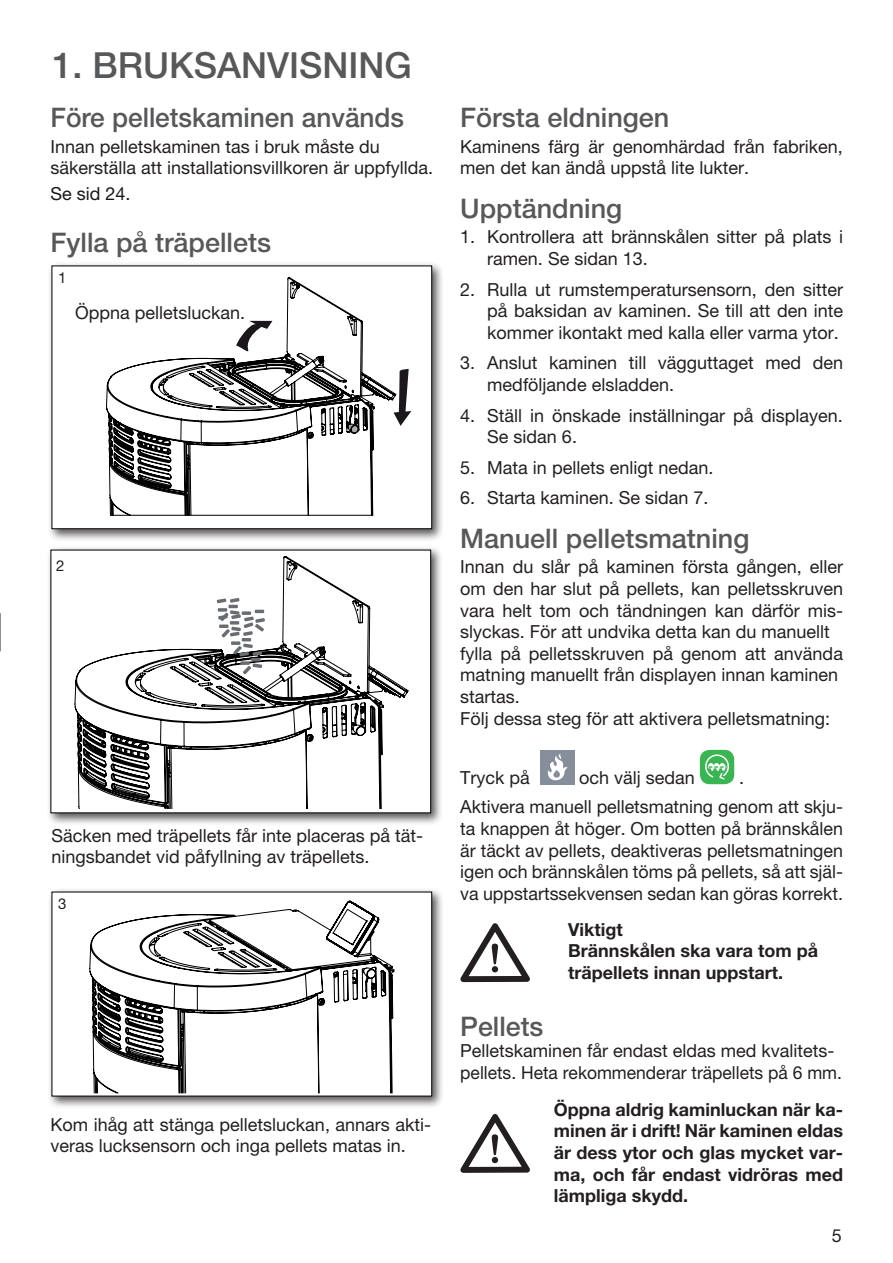
<style>
.page{position:relative;width:893px;height:1263px;background:#fff}
.page>*{position:absolute;margin:0;border:0;box-sizing:border-box;transform-origin:0 0}
.Overskrift{font:500 36px "Helvetica Neue LT Pro";color:#57585a}
.Mellem{font:500 27px "Helvetica Neue LT Pro";color:#57585a}
.Mellem-2{font:18px/21.6px "Helvetica Neue LT Pro";color:#231f20}
.Mellem-3{font:700 18px/21.6px "Helvetica Neue LT Pro";color:#231f20}
.Brød{font:18px/21.6px "Helvetica Neue LT Pro";color:#231f20}
.Mellem-4{font:18px "Helvetica Neue LT Pro";color:#1a171b}
.Brød-2{font:700 18px "Helvetica Neue LT Pro";color:#231f20}
.t1{font:15px "Helvetica Neue LT Pro";color:#231f20}
</style>
<div class="page">
<div style="left:46px;top:546px;width:397px;height:280px;background:#231f20;opacity:.75"></div>
<div style="left:50px;top:550px;width:381px;height:263px;background:#fff"></div>
<div style="left:48px;top:261px;width:396px;height:281px;background:#231f20;opacity:.75"></div>
<div style="left:52px;top:265px;width:380px;height:264px;background:#fff;border:1px solid #000"></div>
<div style="left:48px;top:887px;width:396px;height:222px;background:#231f20;opacity:.75"></div>
<div style="left:52px;top:891px;width:380px;height:205px;background:#fff"></div>
<svg style="left:460px;top:1114px;width:70px;height:59px"></svg>
<svg style="left:75px;top:556px;width:333px;height:252px"></svg>
<svg style="left:217px;top:598px;width:48px;height:77px"></svg>
<svg style="left:89px;top:901px;width:305px;height:192px"></svg>
<hr style="left:110px;top:515px;width:263px;height:1px;background:#000">
<svg style="left:106px;top:277px;width:288px;height:238px"></svg>
<svg style="left:234px;top:321px;width:38px;height:33px"></svg>
<svg style="left:394px;top:369px;width:17px;height:57px"></svg>
<svg style="left:460px;top:923px;width:70px;height:59px"></svg>
<hr style="left:0;top:613px;width:1px;height:38px;background:#231f20">
<div style="left:540px;top:750px;width:34px;height:34px;background:#868e9b"></div>
<svg style="left:547px;top:753px;width:21px;height:28px"></svg>
<div style="left:700px;top:750px;width:34px;height:34px;background:#39b551;border-radius:10px"></div>
<svg style="left:705px;top:754px;width:24px;height:26px"></svg>
<p class="Overskrift" style="left:52px;top:44px;width:361px">1. BRUKSANVISNING</p>
<p class="Mellem" style="left:50px;top:101px;width:355px">Före pelletskaminen används</p>
<p class="Mellem-2" style="left:50px;top:135px;width:384px">Innan pelletskaminen tas i bruk måste du säkerställa att installationsvillkoren är uppfyllda.</p>
<p class="Mellem-4" style="left:50px;top:183px;width:82px">Se sid 24.</p>
<p class="Mellem" style="left:50px;top:226px;width:222px">Fylla på träpellets</p>
<p class="t1" style="left:58px;top:269px;width:10px">1</p>
<p class="Mellem-2" style="left:75px;top:301px;width:172px">Öppna pelletsluckan.</p>
<p class="t1" style="left:56px;top:556px;width:10px">2</p>
<p class="Mellem-2" style="left:52px;top:824px;width:373px">Säcken med träpellets får inte placeras på tät&shy;ningsbandet vid påfyllning av träpellets.</p>
<p class="t1" style="left:58px;top:895px;width:10px">3</p>
<p class="Mellem-2" style="left:50px;top:1113px;width:382px">Kom ihåg att stänga pelletsluckan, annars akti&shy;veras lucksensorn och inga pellets matas in.</p>
<p class="Mellem" style="left:460px;top:101px;width:211px">Första eldningen</p>
<p class="Brød" style="left:460px;top:135px;width:384px">Kaminens färg är genomhärdad från fabriken, men det kan ändå uppstå lite lukter.</p>
<p class="Mellem" style="left:460px;top:192px;width:164px">Upptändning</p>
<p class="Mellem-2" style="left:487px;top:226px;width:357px;text-indent:-27px">1. Kontrollera att brännskålen sitter på plats i ramen. Se sidan 13.</p>
<p class="Mellem-2" style="left:487px;top:278px;width:357px;text-align:justify;text-indent:-27px">2. Rulla ut rumstemperatursensorn, den sitter på baksidan av kaminen. Se till att den inte kommer ikontakt med kalla eller varma ytor.</p>
<p class="Mellem-2" style="left:487px;top:352px;width:357px;text-indent:-27px">3. Anslut kaminen till vägguttaget med den medföljande elsladden.</p>
<p class="Mellem-2" style="left:487px;top:404px;width:357px;text-indent:-27px">4. Ställ in önskade inställningar på displayen.<br>Se sidan 6.</p>
<p class="Mellem-2" style="left:460px;top:456px;width:255px">5. Mata in pellets enligt nedan.</p>
<p class="Mellem-2" style="left:460px;top:487px;width:250px">6. Starta kaminen. Se sidan 7.</p>
<p class="Mellem" style="left:460px;top:522px;width:291px">Manuell pelletsmatning</p>
<p class="Mellem-2" style="left:460px;top:556px;width:384px;text-align:justify">Innan du slår på kaminen första gången, eller om den har slut på pellets, kan pelletsskruven vara helt tom och tändningen kan därför mis&shy;slyckas. För att undvika detta kan du manuellt</p>
<p class="Mellem-2" style="left:460px;top:642px;width:384px">fylla på pelletsskruven på genom att använda matning manuellt från displayen innan kaminen</p>
<p class="Mellem-2" style="left:460px;top:686px;width:61px">startas.</p>
<p class="Mellem-2" style="left:460px;top:707px;width:371px">Följ dessa steg för att aktivera pelletsmatning:</p>
<p class="Mellem-2" style="left:460px;top:767px;width:71px">Tryck på</p>
<p class="Mellem-2" style="left:579px;top:767px;width:117px">och välj sedan</p>
<p class="Mellem-2" style="left:739px;top:767px;width:7px">.</p>
<p class="Mellem-2" style="left:460px;top:796px;width:384px;text-align:justify">Aktivera manuell pelletsmatning genom att skju&shy;ta knappen åt höger. Om botten på brännskålen är täckt av pellets, deaktiveras pelletsmatningen igen och brännskålen töms på pellets, så att själ&shy;va uppstartssekvensen sedan kan göras korrekt.</p>
<p class="Brød-2" style="left:568px;top:918px;width:56px">Viktigt</p>
<p class="Mellem-3" style="left:568px;top:940px;width:251px">Brännskålen ska vara tom på träpellets innan uppstart.</p>
<p class="Mellem" style="left:460px;top:1010px;width:85px">Pellets</p>
<p class="Mellem-2" style="left:460px;top:1040px;width:383px">Pelletskaminen får endast eldas med kvalitets&shy;pellets. Heta rekommenderar träpellets på 6 mm.</p>
<p class="Mellem-3" style="left:554px;top:1098px;width:291px;text-align:justify">Öppna aldrig kaminluckan när ka&shy;minen är i drift! När kaminen eldas är dess ytor och glas mycket var&shy;ma, och får endast vidröras med lämpliga skydd.</p>
<p class="Mellem-2" style="left:832px;top:1224px;width:12px">5</p>
</div>
